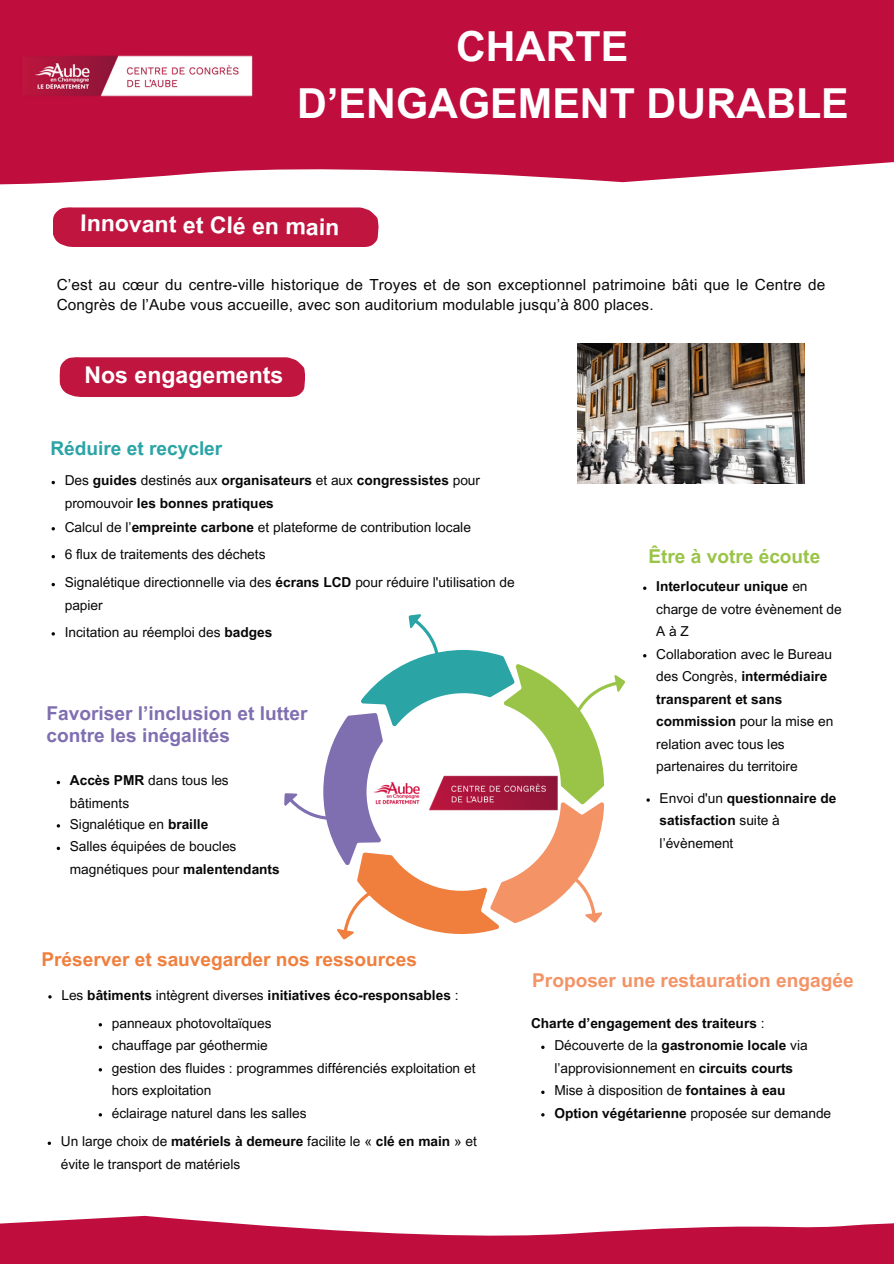
<style>
.page{position:relative;width:894px;height:1264px;background:#fff}
.page>*{position:absolute;margin:0;border:0;box-sizing:border-box;transform-origin:0 0}
.t1{font:700 41.4px "Arial MT Pro";color:#fff}
.t2{font:700 23.1px "Arial MT Pro";color:#fff}
.t3{font:700 19.05px/22.5px "Arial MT Pro";color:#7f6fb1}
.t4{font:700 19.05px "Arial MT Pro";color:#f07f3e}
.t5{font:700 19.05px "Arial MT Pro";color:#f39366}
.t6{font:700 19.05px "Arial MT Pro";color:#2ba4a6}
.t7{font:700 19.05px "Arial MT Pro";color:#9ac447}
.t8{font:15.3px/20.2px "Arial MT Pro";letter-spacing:.01em;color:#070707}
.t9{font:13.65px/22.5px "Arial MT Pro";color:#070707}
.t10{font:700 13.65px/22.5px "Arial MT Pro";color:#070707}
.s1{font-weight:400}
.s2{font-weight:700}
</style>
<div class="page">
<div style="left:53px;top:207px;width:325px;height:40px;background:#bf153f"></div>
<svg style="left:284px;top:614px;width:341px;height:325px"></svg>
<svg style="left:0;top:0;width:893px;height:185px;background:#c31d4a"></svg>
<svg style="left:0;top:1215px;width:893px;height:48px;fill:#bf0d3e"></svg>
<img style="left:577px;top:344px;width:226px;height:139px">
<div style="left:60px;top:357px;width:245px;height:40px;background:#bf153f"></div>
<img style="left:15px;top:25px;width:246px;height:96px">
<img style="left:359px;top:731px;width:209px;height:118px">
<svg style="left:48px;top:995px;width:4px;height:3px"></svg>
<svg style="left:643px;top:586px;width:3px;height:4px"></svg>
<p class="t1" style="left:456px;top:31px;width:174px">CHARTE</p>
<p class="t1" style="left:297px;top:88px;width:553px">D’ENGAGEMENT DURABLE</p>
<p class="t2" style="left:80px;top:214px;width:260px;rotate:1deg">Innovant et Clé en main</p>
<p class="t8" style="left:57px;top:276px;width:770px">C’est au cœur du centre-ville historique de Troyes et de son exceptionnel patrimoine bâti que le Centre de<br>Congrès de l’Aube vous accueille, avec son auditorium modulable jusqu’à 800 places.</p>
<p class="t2" style="left:84px;top:366px;width:200px">Nos engagements</p>
<p class="t6" style="left:50px;top:441px;width:173px">Réduire et recycler</p>
<p class="t10" style="left:65px;top:471px;width:417px"><span class="s1">Des</span> guides <span class="s1">destinés aux</span> organisateurs <span class="s1">et aux</span> congressistes <span class="s1">pour promouvoir</span> les bonnes pratiques</p>
<p class="t9" style="left:65px;top:545px;width:202px">6 flux de traitements des déchets</p>
<p class="t9" style="left:65px;top:573px;width:451px">Signalétique directionnelle via des <span class="s2">écrans LCD</span> pour réduire l'utilisation de papier</p>
<p class="t9" style="left:65px;top:517px;width:407px">Calcul de l’<span class="s2">empreinte carbone</span> et plateforme de contribution locale</p>
<p class="t9" style="left:65px;top:622px;width:209px">Incitation au réemploi des <span class="s2">badges</span></p>
<p class="t3" style="left:47px;top:704px;width:262px">Favoriser l’inclusion et lutter contre les inégalités</p>
<p class="t9" style="left:70px;top:771px;width:160px"><span class="s2">Accès PMR</span> dans tous les bâtiments</p>
<p class="t9" style="left:70px;top:814px;width:140px">Signalétique en <span class="s2">braille</span></p>
<p class="t9" style="left:70px;top:836px;width:211px">Salles équipées de boucles magnétiques pour <span class="s2">malentendants</span></p>
<p class="t7" style="left:648px;top:549px;width:173px">Être à votre écoute</p>
<p class="t9" style="left:656px;top:576px;width:187px"><span class="s2">Interlocuteur unique</span> en charge de votre évènement de<br>AàZ</p>
<p class="t9" style="left:656px;top:644px;width:179px">Collaboration avec le Bureau des Congrès, <span class="s2">intermédiaire transparent et sans commission</span> pour la mise en relation avec tous les partenaires du territoire</p>
<p class="t10" style="left:659px;top:788px;width:178px"><span class="s1">Envoi d'un</span> questionnaire de satisfaction <span class="s1">suite à l’évènement</span></p>
<p class="t4" style="left:41px;top:952px;width:377px">Préserver et sauvegarder nos ressources</p>
<p class="t10" style="left:61px;top:985px;width:398px"><span class="s1">Les</span> bâtiments <span class="s1">intègrent diverses</span> initiatives éco-responsables <span class="s1">:</span></p>
<p class="t9" style="left:112px;top:1013px;width:161px">panneaux photovoltaïques</p>
<p class="t9" style="left:112px;top:1035px;width:157px">chauffage par géothermie</p>
<p class="t9" style="left:112px;top:1058px;width:365px">gestion des fluides : programmes différenciés exploitation et hors exploitation</p>
<p class="t9" style="left:112px;top:1103px;width:196px">éclairage naturel dans les salles</p>
<p class="t9" style="left:61px;top:1131px;width:417px">Un large choix de <span class="s2">matériels à demeure</span> facilite le « <span class="s2">clé en main</span> » et évite le transport de matériels</p>
<p class="t5" style="left:532px;top:973px;width:323px">Proposer une restauration engagée</p>
<p class="t10" style="left:531px;top:1013px;width:235px">Charte d’engagement des traiteurs <span class="s1">:</span></p>
<p class="t9" style="left:554px;top:1035px;width:255px">Découverte de la <span class="s2">gastronomie locale</span> via l’approvisionnement en <span class="s2">circuits courts</span></p>
<p class="t9" style="left:554px;top:1080px;width:233px">Mise à disposition de <span class="s2">fontaines à eau</span></p>
<p class="t10" style="left:554px;top:1103px;width:278px">Option végétarienne <span class="s1">proposée sur demande</span></p>
</div>
